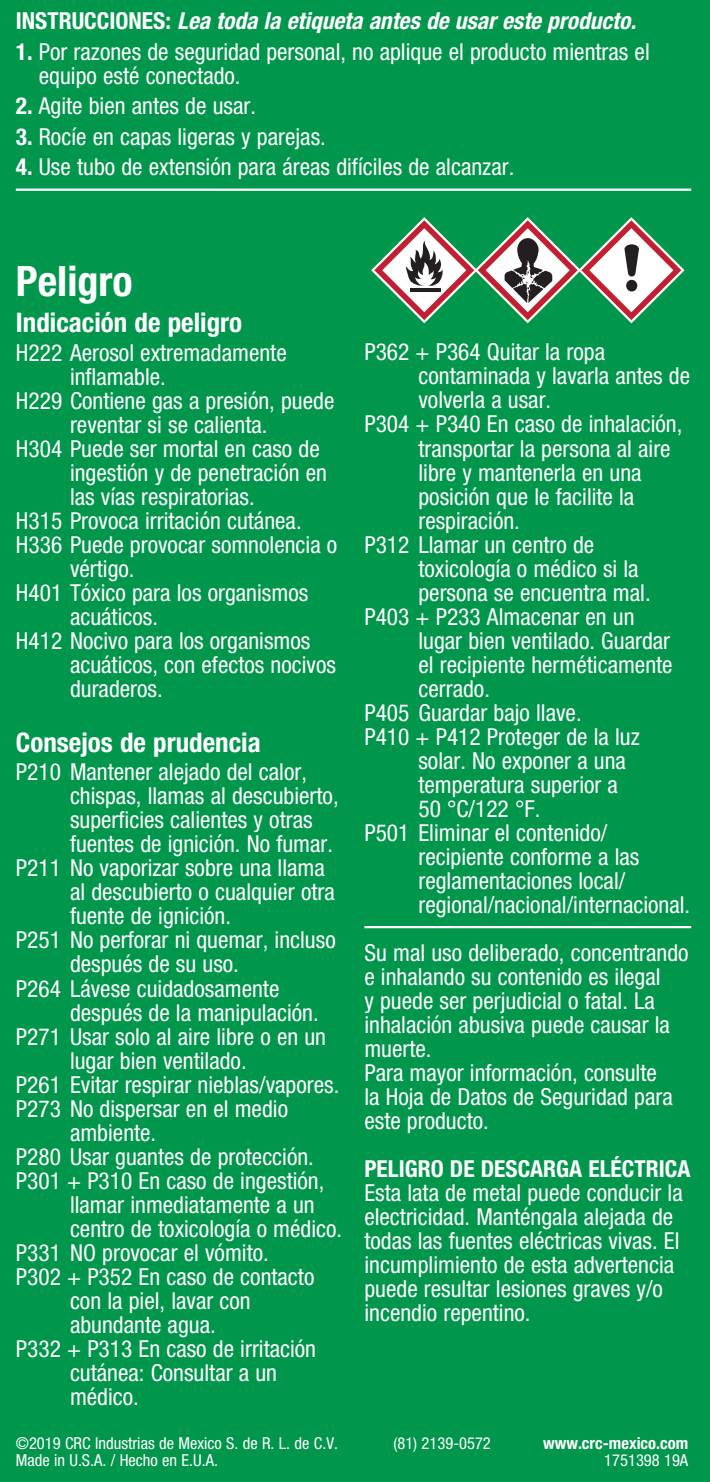
<style>
.page{position:relative;width:710px;height:1482px;background:#00964c}
.page>*{position:absolute;margin:0;border:0;box-sizing:border-box;transform-origin:0 0}
.t1{font:700 condensed 42px "Helvetica Neue";color:#fff}
.t2{font:700 condensed 27px "Helvetica Neue";color:#fff}
.t3{font:condensed 23.4px/24px "Helvetica Neue";color:#fff}
.t4{font:italic 700 condensed 23.4px "Helvetica Neue";color:#fff}
.t5{font:700 condensed 23.4px "Helvetica Neue";color:#fff}
.t6{font:condensed 16.5px "Helvetica Neue";color:#fff}
.t7{font:700 condensed 16.5px "Helvetica Neue";color:#fff}
.s1{font-style:normal}
.s2{font-weight:700}
</style>
<div class="page">
<hr style="left:364px;top:926px;width:327px;height:2px;background:#fff">
<hr style="left:16px;top:189px;width:675px;height:2px;background:#fff">
<svg style="left:368px;top:188px;width:319px;height:139px"></svg>
<p class="t4" style="left:16px;top:7px;width:621px"><span class="s1">INSTRUCCIONES:</span> Lea toda la etiqueta antes de usar este producto.</p>
<p class="t3" style="left:39px;top:39px;width:612px;text-indent:-23px"><span class="s2">1.</span> Por razones de seguridad personal, no aplique el producto mientras el equipo esté conectado.</p>
<p class="t3" style="left:16px;top:94px;width:242px"><span class="s2">2.</span> Agite bien antes de usar.</p>
<p class="t3" style="left:16px;top:124px;width:311px"><span class="s2">3.</span> Rocíe en capas ligeras y parejas.</p>
<p class="t3" style="left:16px;top:155px;width:500px"><span class="s2">4.</span> Use tubo de extensión para áreas difíciles de alcanzar.</p>
<h1 class="t1" style="left:16px;top:256px;width:118px">Peligro</h1>
<p class="t2" style="left:16px;top:306px;width:228px">Indicación de peligro</p>
<p class="t3" style="left:16px;top:340px;width:272px">H222 Aerosol extremadamente</p>
<p class="t3" style="left:70px;top:364px;width:97px">inflamable.</p>
<p class="t3" style="left:16px;top:388px;width:320px">H229 Contiene gas a presión, puede</p>
<p class="t3" style="left:70px;top:412px;width:199px">reventar si se calienta.</p>
<p class="t3" style="left:16px;top:436px;width:305px">H304 Puede ser mortal en caso de</p>
<p class="t3" style="left:70px;top:460px;width:258px">ingestión y de penetración en</p>
<p class="t3" style="left:70px;top:484px;width:186px">las vías respiratorias.</p>
<p class="t3" style="left:16px;top:508px;width:287px">H315 Provoca irritación cutánea.</p>
<p class="t3" style="left:16px;top:532px;width:323px">H336 Puede provocar somnolencia o</p>
<p class="t3" style="left:70px;top:556px;width:66px">vértigo.</p>
<p class="t3" style="left:16px;top:580px;width:294px">H401 Tóxico para los organismos</p>
<p class="t3" style="left:70px;top:604px;width:89px">acuáticos.</p>
<p class="t3" style="left:16px;top:628px;width:296px">H412 Nocivo para los organismos</p>
<p class="t3" style="left:70px;top:652px;width:267px">acuáticos, con efectos nocivos</p>
<p class="t3" style="left:70px;top:676px;width:94px">duraderos.</p>
<p class="t2" style="left:16px;top:726px;width:246px">Consejos de prudencia</p>
<p class="t3" style="left:16px;top:760px;width:292px">P210 Mantener alejado del calor,</p>
<p class="t3" style="left:70px;top:784px;width:270px">chispas, llamas al descubierto,</p>
<p class="t3" style="left:70px;top:808px;width:244px">superficies calientes y otras</p>
<p class="t3" style="left:70px;top:832px;width:264px">fuentes de ignición. No fumar.</p>
<p class="t3" style="left:16px;top:856px;width:310px">P211 No vaporizar sobre una llama</p>
<p class="t3" style="left:70px;top:880px;width:266px">al descubierto o cualquier otra</p>
<p class="t3" style="left:70px;top:904px;width:162px">fuente de ignición.</p>
<p class="t3" style="left:16px;top:928px;width:321px">P251 No perforar ni quemar, incluso</p>
<p class="t3" style="left:70px;top:952px;width:170px">después de su uso.</p>
<p class="t3" style="left:16px;top:976px;width:265px">P264 Lávese cuidadosamente</p>
<p class="t3" style="left:70px;top:1000px;width:250px">después de la manipulación.</p>
<p class="t3" style="left:16px;top:1024px;width:311px">P271 Usar solo al aire libre o en un</p>
<p class="t3" style="left:70px;top:1048px;width:178px">lugar bien ventilado.</p>
<p class="t3" style="left:16px;top:1072px;width:325px">P261 Evitar respirar nieblas/vapores.</p>
<p class="t3" style="left:16px;top:1096px;width:273px">P273 No dispersar en el medio</p>
<p class="t3" style="left:70px;top:1120px;width:88px">ambiente.</p>
<p class="t3" style="left:16px;top:1144px;width:299px">P280 Usar guantes de protección.</p>
<p class="t3" style="left:16px;top:1168px;width:310px">P301 + P310 En caso de ingestión,</p>
<p class="t3" style="left:70px;top:1192px;width:246px">llamar inmediatamente a un</p>
<p class="t3" style="left:70px;top:1216px;width:274px">centro de toxicología o médico.</p>
<p class="t3" style="left:16px;top:1240px;width:254px">P331 NO provocar el vómito.</p>
<p class="t3" style="left:16px;top:1264px;width:300px">P302 + P352 En caso de contacto</p>
<p class="t3" style="left:70px;top:1288px;width:182px">con la piel, lavar con</p>
<p class="t3" style="left:70px;top:1312px;width:147px">abundante agua.</p>
<p class="t3" style="left:16px;top:1336px;width:301px">P332 + P313 En caso de irritación</p>
<p class="t3" style="left:70px;top:1360px;width:208px">cutánea: Consultar a un</p>
<p class="t3" style="left:70px;top:1384px;width:70px">médico.</p>
<p class="t3" style="left:364px;top:340px;width:242px">P362 + P364 Quitar la ropa</p>
<p class="t3" style="left:418px;top:364px;width:273px">contaminada y lavarla antes de</p>
<p class="t3" style="left:418px;top:388px;width:134px">volverla a usar.</p>
<p class="t3" style="left:364px;top:412px;width:319px">P304 + P340 En caso de inhalación,</p>
<p class="t3" style="left:418px;top:436px;width:254px">transportar la persona al aire</p>
<p class="t3" style="left:418px;top:460px;width:225px">libre y mantenerla en una</p>
<p class="t3" style="left:418px;top:484px;width:217px">posición que le facilite la</p>
<p class="t3" style="left:418px;top:508px;width:103px">respiración.</p>
<p class="t3" style="left:364px;top:532px;width:231px">P312 Llamar un centro de</p>
<p class="t3" style="left:418px;top:556px;width:222px">toxicología o médico si la</p>
<p class="t3" style="left:418px;top:580px;width:234px">persona se encuentra mal.</p>
<p class="t3" style="left:364px;top:604px;width:271px">P403 + P233 Almacenar en un</p>
<p class="t3" style="left:418px;top:628px;width:253px">lugar bien ventilado. Guardar</p>
<p class="t3" style="left:418px;top:652px;width:256px">el recipiente herméticamente</p>
<p class="t3" style="left:418px;top:676px;width:73px">cerrado.</p>
<p class="t3" style="left:364px;top:700px;width:219px">P405 Guardar bajo llave.</p>
<p class="t3" style="left:364px;top:724px;width:277px">P410 + P412 Proteger de la luz</p>
<p class="t3" style="left:418px;top:748px;width:209px">solar. No exponer a una</p>
<p class="t3" style="left:418px;top:772px;width:201px">temperatura superior a</p>
<p class="t3" style="left:418px;top:796px;width:123px">50 °C/122 °F.</p>
<p class="t3" style="left:364px;top:820px;width:244px">P501 Eliminar el contenido/</p>
<p class="t3" style="left:418px;top:844px;width:222px">recipiente conforme a las</p>
<p class="t3" style="left:418px;top:868px;width:208px">reglamentaciones local/</p>
<p class="t3" style="left:418px;top:892px;width:273px">regional/nacional/internacional.</p>
<p class="t3" style="left:364px;top:940px;width:326px">Su mal uso deliberado, concentrando e inhalando su contenido es ilegal<br>y puede ser perjudicial o fatal. La inhalación abusiva puede causar la muerte.<br>Para mayor información, consulte<br>la Hoja de Datos de Seguridad para este producto.</p>
<p class="t5" style="left:364px;top:1154px;width:327px">PELIGRO DE DESCARGA ELÉCTRICA</p>
<p class="t3" style="left:364px;top:1180px;width:320px">Esta lata de metal puede conducir la electricidad. Manténgala alejada de todas las fuentes eléctricas vivas. El incumplimiento de esta advertencia puede resultar lesiones graves y/o incendio repentino.</p>
<p class="t6" style="left:16px;top:1434px;width:324px">©2019 CRC Industrias de Mexico S. de R. L. de C.V.</p>
<p class="t6" style="left:393px;top:1434px;width:99px">(81) 2139-0572</p>
<p class="t7" style="left:543px;top:1433px;width:147px">www.crc-mexico.com</p>
<p class="t6" style="left:16px;top:1450px;width:204px">Made in U.S.A. / Hecho en E.U.A.</p>
<p class="t6" style="left:604px;top:1450px;width:85px">1751398 19A</p>
</div>
